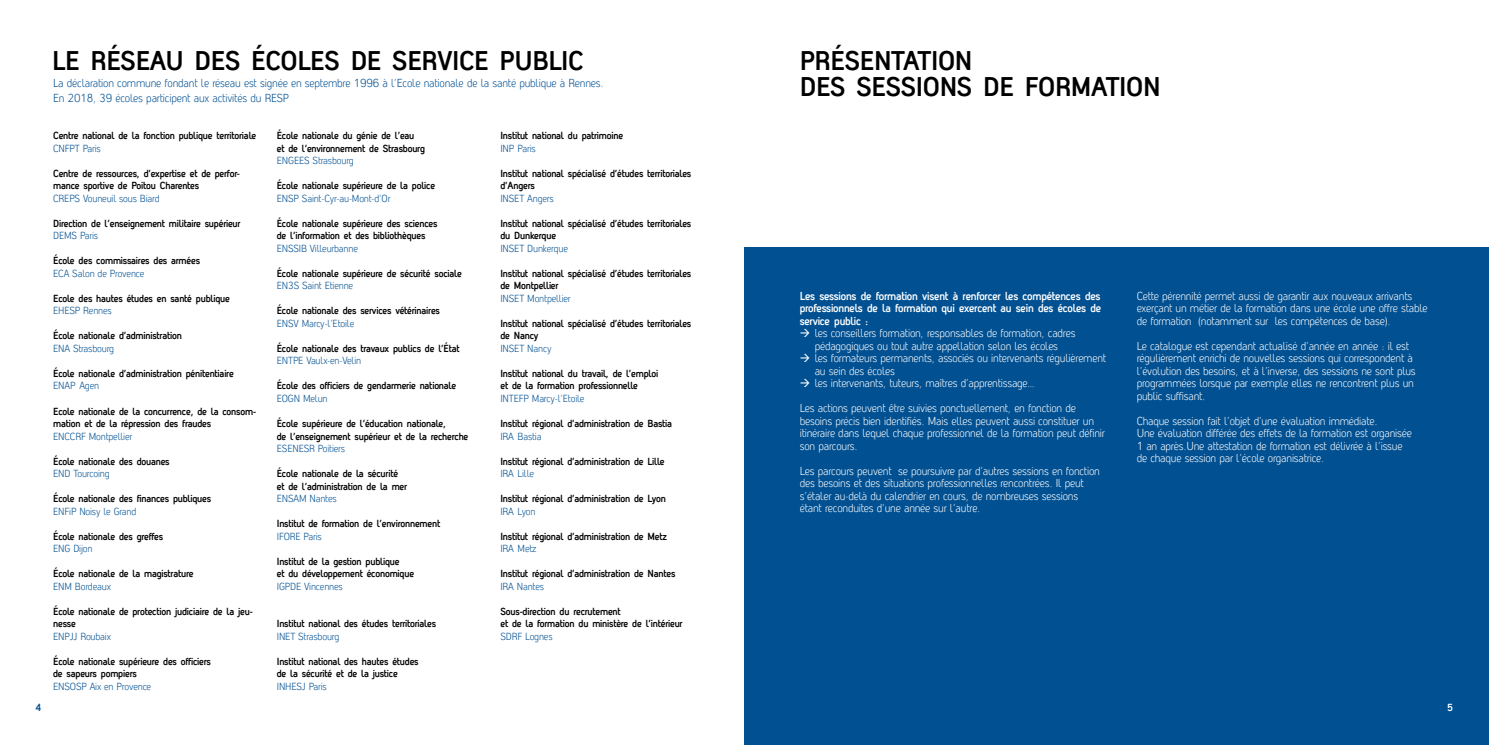
<style>
.page{position:relative;width:1489px;height:745px;background:#fff}
.page>*{position:absolute;margin:0;border:0;box-sizing:border-box;transform-origin:0 0}
.t1{font:700 26.25px/26.2px "Antagometrica BT";letter-spacing:-.015em;color:#000}
.t2{font:11.25px/12.5px "Antagometrica BT Light";letter-spacing:-.02em;color:#fff;scale:.96 1}
.t3{font:11.25px/15px "Antagometrica BT Light";letter-spacing:-.02em;color:#005092;scale:.96 1}
.t4{font:700 11.25px/12.5px "Antagometrica BT";letter-spacing:-.02em;color:#fff;text-align:justify;scale:.96 1}
.t5{font:700 10px/12.5px "Antagometrica BT";letter-spacing:-.02em;color:#000;scale:.96 1}
.t6{font:10px "Antagometrica BT Light";letter-spacing:-.02em;color:#005092;scale:.96 1}
.t7{font:700 10px "Antagometrica BT";color:#005092}
.t8{font:700 10px "Antagometrica BT";color:#fff}
</style>
<div class="page">
<div style="left:744px;top:247px;width:744px;height:497px;background:#005092"></div>
<p class="t7" style="left:35px;top:701px;width:8px">4</p>
<h1 class="t1" style="left:52px;top:47px;width:533px">LE RÉSEAU DES ÉCOLES DE SERVICE PUBLIC</h1>
<p class="t3" style="left:53px;top:75px;width:575px">La déclaration commune fondant le réseau est signée en septembre 1996 à l’Ecole nationale de la santé publique à Rennes.<br>En 2018, 39 écoles participent aux activités du RESP</p>
<p class="t5" style="left:53px;top:129px;width:213px">Centre national de la fonction publique territoriale</p>
<p class="t6" style="left:53px;top:142px;width:51px">CNFPT Paris</p>
<p class="t5" style="left:53px;top:167px;width:196px">Centre de ressources, d’expertise et de perfor&shy;mance sportive de Poitou Charentes</p>
<p class="t6" style="left:53px;top:192px;width:112px">CREPS Vouneuil sous Biard</p>
<p class="t5" style="left:53px;top:217px;width:197px">Direction de l’enseignement militaire supérieur</p>
<p class="t6" style="left:53px;top:229px;width:48px">DEMS Paris</p>
<p class="t5" style="left:53px;top:254px;width:154px">École des commissaires des armées</p>
<p class="t6" style="left:53px;top:267px;width:97px">ECA Salon de Provence</p>
<p class="t5" style="left:53px;top:292px;width:185px">Ecole des hautes études en santé publique</p>
<p class="t6" style="left:53px;top:304px;width:63px">EHESP Rennes</p>
<p class="t5" style="left:53px;top:329px;width:135px">École nationale d’administration</p>
<p class="t6" style="left:53px;top:342px;width:65px">ENA Strasbourg</p>
<p class="t5" style="left:53px;top:367px;width:190px">École nationale d’administration pénitentiaire</p>
<p class="t6" style="left:53px;top:379px;width:49px">ENAP Agen</p>
<p class="t5" style="left:53px;top:404px;width:213px">Ecole nationale de la concurrence, de la consom&shy;mation et de la répression des fraudes</p>
<p class="t6" style="left:53px;top:429px;width:84px">ENCCRF Montpellier</p>
<p class="t5" style="left:53px;top:454px;width:123px">École nationale des douanes</p>
<p class="t6" style="left:53px;top:467px;width:60px">END Tourcoing</p>
<p class="t5" style="left:53px;top:492px;width:166px">École nationale des finances publiques</p>
<p class="t6" style="left:53px;top:504px;width:88px">ENFiP Noisy le Grand</p>
<p class="t5" style="left:53px;top:529px;width:116px">École nationale des greffes</p>
<p class="t6" style="left:53px;top:542px;width:42px">ENG Dijon</p>
<p class="t5" style="left:53px;top:567px;width:148px">École nationale de la magistrature</p>
<p class="t6" style="left:53px;top:579px;width:62px">ENM Bordeaux</p>
<p class="t5" style="left:53px;top:604px;width:209px">École nationale de protection judiciaire de la jeu&shy;nesse</p>
<p class="t6" style="left:53px;top:629px;width:62px">ENPJJ Roubaix</p>
<p class="t5" style="left:53px;top:654px;width:166px">École nationale supérieure des officiers de sapeurs pompiers</p>
<p class="t6" style="left:53px;top:679px;width:104px">ENSOSP Aix en Provence</p>
<p class="t5" style="left:277px;top:129px;width:156px">École nationale du génie de l’eau<br>et de l’environnement de Strasbourg</p>
<p class="t6" style="left:277px;top:154px;width:82px">ENGEES Strasbourg</p>
<p class="t5" style="left:277px;top:179px;width:166px">École nationale supérieure de la police</p>
<p class="t6" style="left:277px;top:192px;width:120px">ENSP Saint-Cyr-au-Mont-d’Or</p>
<p class="t5" style="left:277px;top:217px;width:169px">École nationale supérieure des sciences de l’information et des bibliothèques</p>
<p class="t6" style="left:277px;top:242px;width:86px">ENSSIB Villeurbanne</p>
<p class="t5" style="left:277px;top:267px;width:194px">École nationale supérieure de sécurité sociale</p>
<p class="t6" style="left:277px;top:279px;width:81px">EN3S Saint Etienne</p>
<p class="t5" style="left:277px;top:304px;width:171px">École nationale des services vétérinaires</p>
<p class="t6" style="left:277px;top:317px;width:82px">ENSV Marcy-l’Etoile</p>
<p class="t5" style="left:277px;top:342px;width:192px">École nationale des travaux publics de l’État</p>
<p class="t6" style="left:277px;top:354px;width:89px">ENTPE Vaulx-en-Velin</p>
<p class="t5" style="left:277px;top:379px;width:188px">École des officiers de gendarmerie nationale</p>
<p class="t6" style="left:277px;top:392px;width:54px">EOGN Melun</p>
<p class="t5" style="left:277px;top:417px;width:201px">École supérieure de l’éducation nationale,<br>de l’enseignement supérieur et de la recherche</p>
<p class="t6" style="left:277px;top:442px;width:73px">ESENESR Poitiers</p>
<p class="t5" style="left:277px;top:467px;width:137px">École nationale de la sécurité et de l’administration de la mer</p>
<p class="t6" style="left:277px;top:492px;width:64px">ENSAM Nantes</p>
<p class="t5" style="left:277px;top:517px;width:172px">Institut de formation de l’environnement</p>
<p class="t6" style="left:277px;top:529px;width:48px">IFORE Paris</p>
<p class="t5" style="left:277px;top:554px;width:144px">Institut de la gestion publique<br>et du développement économique</p>
<p class="t6" style="left:277px;top:579px;width:70px">IGPDE Vincennes</p>
<p class="t5" style="left:277px;top:617px;width:167px">Institut national des études territoriales</p>
<p class="t6" style="left:277px;top:629px;width:67px">INET Strasbourg</p>
<p class="t5" style="left:277px;top:654px;width:149px">Institut national des hautes études de la sécurité et de la justice</p>
<p class="t6" style="left:277px;top:679px;width:54px">INHESJ Paris</p>
<p class="t5" style="left:500px;top:129px;width:129px">Institut national du patrimoine</p>
<p class="t6" style="left:500px;top:142px;width:38px">INP Paris</p>
<p class="t5" style="left:500px;top:167px;width:200px">Institut national spécialisé d’études territoriales d’Angers</p>
<p class="t6" style="left:500px;top:192px;width:57px">INSET Angers</p>
<p class="t5" style="left:500px;top:217px;width:200px">Institut national spécialisé d’études territoriales du Dunkerque</p>
<p class="t6" style="left:500px;top:242px;width:72px">INSET Dunkerque</p>
<p class="t5" style="left:500px;top:267px;width:200px">Institut national spécialisé d’études territoriales de Montpellier</p>
<p class="t6" style="left:500px;top:292px;width:75px">INSET Montpellier</p>
<p class="t5" style="left:500px;top:317px;width:200px">Institut national spécialisé d’études territoriales de Nancy</p>
<p class="t6" style="left:500px;top:342px;width:55px">INSET Nancy</p>
<p class="t5" style="left:500px;top:367px;width:166px">Institut national du travail, de l’emploi et de la formation professionnelle</p>
<p class="t6" style="left:500px;top:392px;width:89px">INTEFP Marcy-l’Etoile</p>
<p class="t5" style="left:500px;top:417px;width:180px">Institut régional d’administration de Bastia</p>
<p class="t6" style="left:500px;top:429px;width:44px">IRA Bastia</p>
<p class="t5" style="left:500px;top:454px;width:172px">Institut régional d’administration de Lille</p>
<p class="t6" style="left:500px;top:467px;width:37px">IRA Lille</p>
<p class="t5" style="left:500px;top:492px;width:174px">Institut régional d’administration de Lyon</p>
<p class="t6" style="left:500px;top:504px;width:38px">IRA Lyon</p>
<p class="t5" style="left:500px;top:529px;width:175px">Institut régional d’administration de Metz</p>
<p class="t6" style="left:500px;top:542px;width:39px">IRA Metz</p>
<p class="t5" style="left:500px;top:567px;width:184px">Institut régional d’administration de Nantes</p>
<p class="t6" style="left:500px;top:579px;width:47px">IRA Nantes</p>
<p class="t5" style="left:500px;top:604px;width:191px">Sous-direction du recrutement<br>et de la formation du ministère de l’intérieur</p>
<p class="t6" style="left:500px;top:629px;width:56px">SDRF Lognes</p>
<h1 class="t1" style="left:799px;top:47px;width:362px">PRÉSENTATION<br>DES SESSIONS DE FORMATION</h1>
<p class="t4" style="left:799px;top:289px;width:315px">Les sessions de formation visent à renforcer les compétences des professionnels de la formation qui exercent au sein des écoles de service public :</p>
<p class="t2" style="left:799px;top:327px;width:289px;text-align:center">→ les conseillers formation, responsables de formation, cadres pédagogiques ou tout autre appellation selon les écoles</p>
<p class="t2" style="left:814px;top:352px;width:305px;text-indent:-15px">→ les formateurs permanents, associés ou intervenants régulièrement au sein des écoles</p>
<p class="t2" style="left:799px;top:377px;width:246px">→ les intervenants, tuteurs, maîtres d’apprentissage…</p>
<p class="t2" style="left:799px;top:402px;width:319px">Les actions peuvent être suivies ponctuellement, en fonction de besoins précis bien identifiés. Mais elles peuvent aussi constituer un itinéraire dans lequel chaque professionnel de la formation peut définir son parcours.</p>
<p class="t2" style="left:799px;top:464px;width:314px">Les parcours peuvent se poursuivre par d’autres sessions en fonction des besoins et des situations professionnelles rencontrées. Il peut s’étaler au-delà du calendrier en cours, de nombreuses sessions étant reconduites d’une année sur l’autre.</p>
<p class="t2" style="left:1136px;top:289px;width:304px">Cette pérennité permet aussi de garantir aux nouveaux arrivants exerçant un métier de la formation dans une école une offre stable de formation (notamment sur les compétences de base).</p>
<p class="t2" style="left:1136px;top:339px;width:292px">Le catalogue est cependant actualisé d’année en année : il est régulièrement enrichi de nouvelles sessions qui correspondent à l’évolution des besoins, et à l’inverse, des sessions ne sont plus programmées lorsque par exemple elles ne rencontrent plus un public suffisant.</p>
<p class="t2" style="left:1136px;top:414px;width:288px">Chaque session fait l’objet d’une évaluation immédiate.<br>Une évaluation différée des effets de la formation est organisée 1 an après.Une attestation de formation est délivrée à l’issue de chaque session par l’école organisatrice.</p>
<p class="t8" style="left:1447px;top:701px;width:8px">5</p>
</div>
